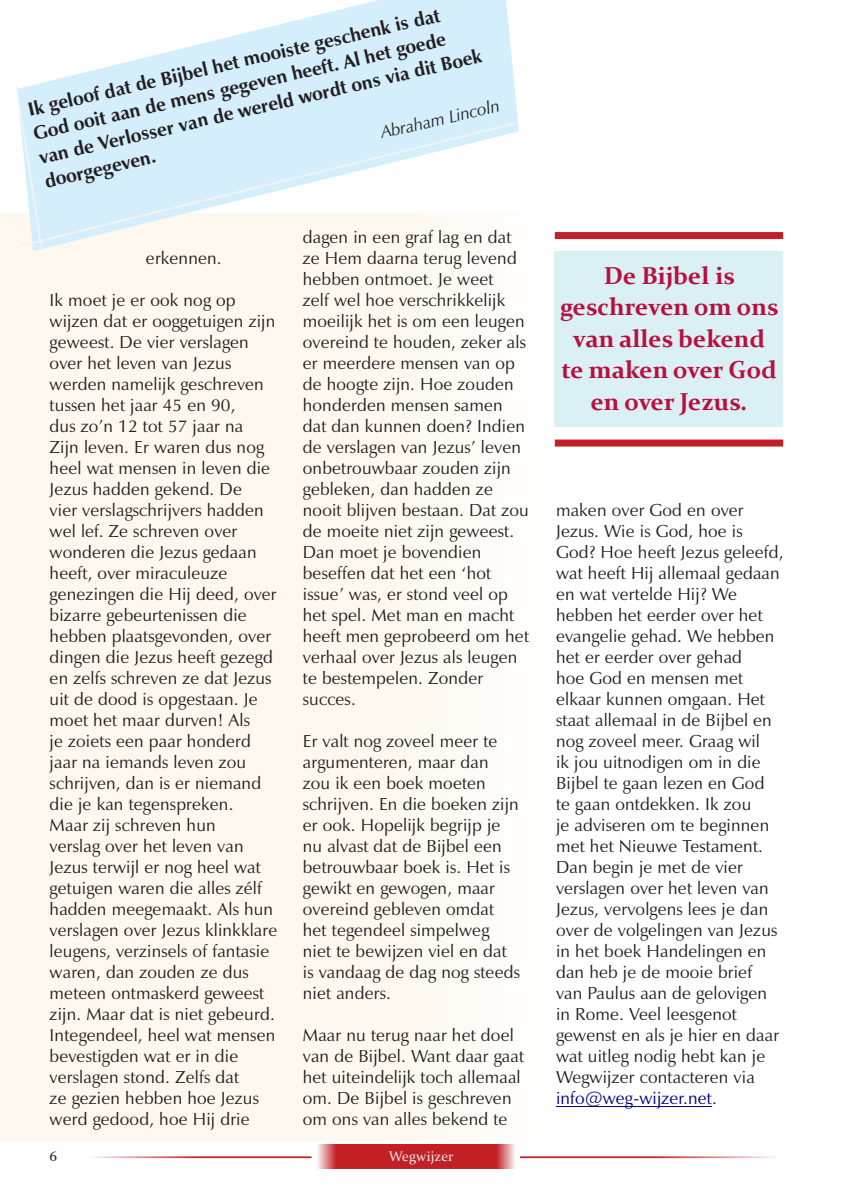
<style>
.page{position:relative;width:844px;height:1191px;background:#fff}
.page>*{position:absolute;margin:0;border:0;box-sizing:border-box;transform-origin:0 0}
.t1{font:700 24.5px/31.5px "Constantia";color:#b80f3d;text-align:center}
.t2{font:700 19.25px/24.5px "Zapf Humanist 601 BT";color:#231f20}
.t3{font:17.5px/21px "Zapf Humanist 601 BT";letter-spacing:.01em;color:#231f20}
.t4{font:italic 17.5px "Zapf Humanist 601 BT";color:#231f20}
.t5{font:14px "Constantia";letter-spacing:.01em;color:#e6e7e9}
.t6{font:14px "Constantia";color:#231f20}
.s1{color:#000080}
</style>
<div class="page">
<div style="left:0;top:213px;width:843px;height:927px;background:linear-gradient(to right,#fef6e9,#fff)"></div>
<hr style="left:520px;top:1156px;width:260px;height:2px;background:#c32025">
<hr style="left:87px;top:1156px;width:224px;height:2px;background:#c32025">
<div style="left:344px;top:1144px;width:144px;height:25px;background:#c32025"></div>
<svg style="left:318px;top:1144px;width:26px;height:25px"></svg>
<svg style="left:488px;top:1144px;width:27px;height:25px"></svg>
<hr style="left:556px;top:1106px;width:156px;height:1px;background:#000080">
<svg style="left:17px;top:0;width:502px;height:251px;fill:#d4effb"></svg>
<svg style="left:14px;top:84px;width:29px;height:165px"></svg>
<svg style="left:19px;top:121px;width:501px;height:127px"></svg>
<div style="left:554px;top:251px;width:229px;height:176px;background:#daf0f4"></div>
<div style="left:554px;top:232px;width:229px;height:7px;background:#c32025"></div>
<div style="left:554px;top:439px;width:229px;height:7px;background:#c32025"></div>
<p class="t2" style="left:26px;top:98px;width:455px;rotate:-13deg">Ik geloof dat de Bijbel het mooiste geschenk is dat God ooit aan de mens gegeven heeft. Al het goede van de Verlosser van de wereld wordt ons via dit Boek doorgegeven.</p>
<p class="t4" style="left:378px;top:122px;width:123px;rotate:-13deg">Abraham Lincoln</p>
<p class="t3" style="left:146px;top:247px;width:77px">erkennen.</p>
<p class="t3" style="left:50px;top:289px;width:229px">Ik moet je er ook nog op wijzen dat er ooggetuigen zijn geweest. De vier verslagen over het leven van Jezus werden namelijk geschreven tussen het jaar 45 en 90,<br>dus zo’n 12 tot 57 jaar na<br>Zijn leven. Er waren dus nog heel wat mensen in leven die<br>Jezus hadden gekend. De<br>vier verslagschrijvers hadden wel lef. Ze schreven over wonderen die Jezus gedaan heeft, over miraculeuze genezingen die Hij deed, over bizarre gebeurtenissen die hebben plaatsgevonden, over dingen die Jezus heeft gezegd en zelfs schreven ze dat Jezus uit de dood is opgestaan. Je moet het maar durven! Als<br>je zoiets een paar honderd jaar na iemands leven zou schrijven, dan is er niemand die je kan tegenspreken.<br>Maar zij schreven hun<br>verslag over het leven van<br>Jezus terwijl er nog heel wat getuigen waren die alles zélf hadden meegemaakt. Als hun verslagen over Jezus klinkklare leugens, verzinsels of fantasie waren, dan zouden ze dus meteen ontmaskerd geweest zijn. Maar dat is niet gebeurd.<br>Integendeel, heel wat mensen bevestigden wat er in die verslagen stond. Zelfs dat<br>ze gezien hebben hoe Jezus werd gedood, hoe Hij drie</p>
<p class="t3" style="left:303px;top:226px;width:228px">dagen in een graf lag en dat ze Hem daarna terug levend hebben ontmoet. Je weet<br>zelf wel hoe verschrikkelijk moeilijk het is om een leugen overeind te houden, zeker als er meerdere mensen van op de hoogte zijn. Hoe zouden honderden mensen samen dat dan kunnen doen? Indien de verslagen van Jezus’ leven onbetrouwbaar zouden zijn gebleken, dan hadden ze nooit blijven bestaan. Dat zou de moeite niet zijn geweest.<br>Dan moet je bovendien beseffen dat het een ‘hot issue’ was, er stond veel op het spel. Met man en macht heeft men geprobeerd om het verhaal over Jezus als leugen te bestempelen. Zonder succes.</p>
<p class="t3" style="left:303px;top:730px;width:218px">Er valt nog zoveel meer te argumenteren, maar dan zou ik een boek moeten schrijven. En die boeken zijn er ook. Hopelijk begrijp je nu alvast dat de Bijbel een betrouwbaar boek is. Het is gewikt en gewogen, maar overeind gebleven omdat het tegendeel simpelweg niet te bewijzen viel en dat is vandaag de dag nog steeds niet anders.</p>
<p class="t3" style="left:303px;top:1024px;width:223px">Maar nu terug naar het doel van de Bijbel. Want daar gaat het uiteindelijk toch allemaal om. De Bijbel is geschreven om ons van alles bekend te</p>
<p class="t6" style="left:50px;top:1146px;width:9px">6</p>
<p class="t5" style="left:388px;top:1146px;width:66px">Wegwijzer</p>
<h1 class="t1" style="left:560px;top:258px;width:219px">De Bijbel is geschreven om ons van alles bekend te maken over God en over Jezus.</h1>
<p class="t3" style="left:556px;top:499px;width:229px">maken over God en over<br>Jezus. Wie is God, hoe is<br>God? Hoe heeft Jezus geleefd, wat heeft Hij allemaal gedaan en wat vertelde Hij? We hebben het eerder over het evangelie gehad. We hebben het er eerder over gehad<br>hoe God en mensen met elkaar kunnen omgaan. Het staat allemaal in de Bijbel en nog zoveel meer. Graag wil<br>ik jou uitnodigen om in die<br>Bijbel te gaan lezen en God<br>te gaan ontdekken. Ik zou<br>je adviseren om te beginnen met het Nieuwe Testament.<br>Dan begin je met de vier verslagen over het leven van<br>Jezus, vervolgens lees je dan over de volgelingen van Jezus in het boek Handelingen en dan heb je de mooie brief<br>van Paulus aan de gelovigen in Rome. Veel leesgenot gewenst en als je hier en daar wat uitleg nodig hebt kan je<br>Wegwijzer contacteren via <span class="s1">info@weg-wijzer.net</span>.</p>
</div>
